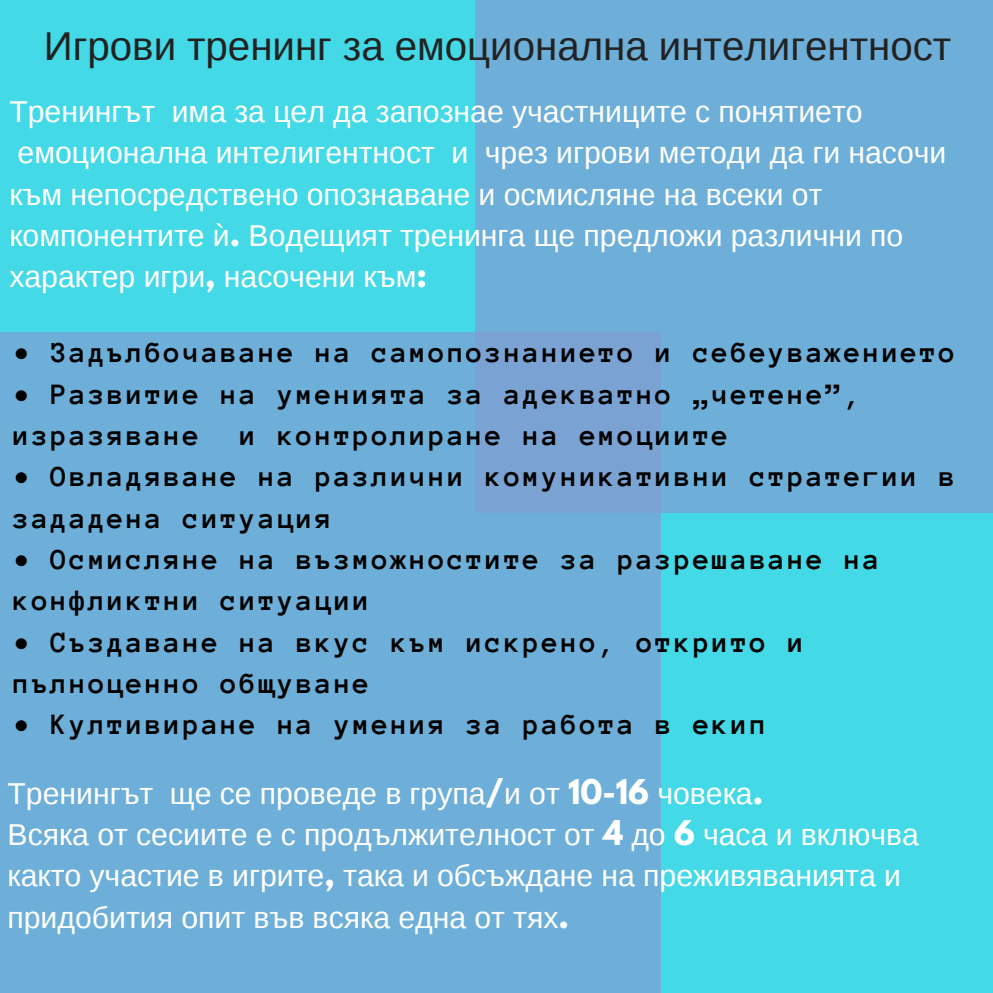
<style>
.page{position:relative;width:993px;height:993px;background:#fff}
.page>*{position:absolute;margin:0;border:0;box-sizing:border-box;transform-origin:0 0}
.t1{font:40.25px "Liberation Sans";color:#222}
.t2{font:30.25px/41.2px "Liberation Sans";color:#fff}
.t3{font:700 30.25px/41.2px "Anonymous Pro";letter-spacing:.08em;color:#000}
.s1{font-family:"League Spartan";font-weight:700}
</style>
<div class="page">
<div style="left:0;top:0;width:992px;height:992px;background:#44d9e6"></div>
<div style="left:475px;top:0;width:517px;height:512px;background:#6dafd8"></div>
<div style="left:0;top:332px;width:660px;height:660px;background:linear-gradient(to right,#6cb0d8,#70acd7)"></div>
<h1 class="t1" style="left:44px;top:24px;width:908px">Игрови тренинг за емоционална интелигентност</h1>
<p class="t2" style="left:9px;top:91px;width:938px">Тренингът има за цел да запознае участниците с понятието емоционална интелигентност и чрез игрови методи да ги насочи към непосредствено опознаване и осмисляне на всеки от компонентите ѝ<span class="s1">.</span> Водещият тренинга ще предложи различни по характер игри<span class="s1">,</span> насочени към<span class="s1">:</span></p>
<p class="t3" style="left:13px;top:332px;width:943px">• Задълбочаване на самопознанието и себеуважението</p>
<p class="t3" style="left:13px;top:373px;width:849px">• Развитие на уменията за адекватно „четене”, изразяване</p>
<p class="t3" style="left:240px;top:414px;width:490px">и контролиране на емоциите</p>
<p class="t3" style="left:13px;top:456px;width:943px">• Овладяване на различни комуникативни стратегии в зададена ситуация</p>
<p class="t3" style="left:13px;top:538px;width:868px">• Осмисляне на възможностите за разрешаване на конфликтни ситуации</p>
<p class="t3" style="left:13px;top:621px;width:792px">• Създаване на вкус към искрено, открито и пълноценно общуване</p>
<p class="t3" style="left:13px;top:703px;width:754px">• Култивиране на умения за работа в екип</p>
<p class="t2" style="left:8px;top:772px;width:912px">Тренингът ще се проведе в група<span class="s1">/</span>и от <span class="s1">10-16</span> човека<span class="s1">.<br></span>Всяка от сесиите е с продължителност от <span class="s1">4</span> до <span class="s1">6</span> часа и включва както участие в игрите<span class="s1">,</span> така и обсъждане на преживяванията и придобития опит във всяка една от тях<span class="s1">.</span></p>
</div>
